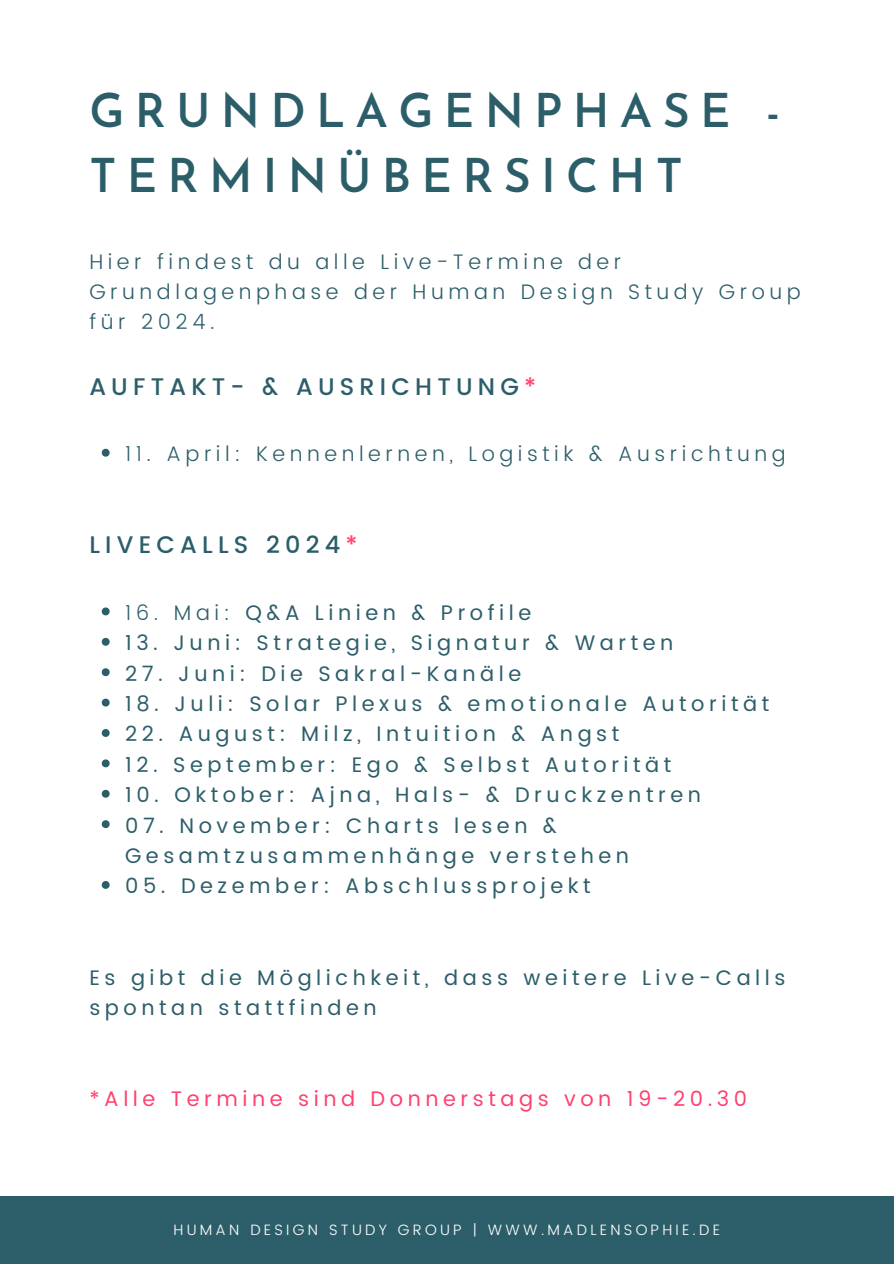
<style>
.page{position:relative;width:894px;height:1264px;background:#fff}
.page>*{position:absolute;margin:0;border:0;box-sizing:border-box;transform-origin:0 0}
.t1{font:600 46.5px/64.2px "Josefin Sans";letter-spacing:.22em;color:#2c5e6a}
.t2{font:500 24px "Poppins";letter-spacing:.215em;color:#2c5e6a}
.t3{font:21px/30.3px "Poppins";letter-spacing:.215em;color:#2c5e6a}
.t4{font:300 21px/30.3px "Poppins";letter-spacing:.215em;color:#2c5e6a}
.t5{font:21px "Poppins";letter-spacing:.215em;color:#ff406e}
.t6{font:300 15px "Poppins";letter-spacing:.215em;color:#fff}
.s1{color:#ff406e}
.s2{font-weight:300}
</style>
<div class="page">
<svg style="left:102px;top:449px;width:8px;height:7px"></svg>
<svg style="left:102px;top:607px;width:8px;height:8px"></svg>
<svg style="left:102px;top:638px;width:8px;height:7px"></svg>
<svg style="left:102px;top:668px;width:8px;height:8px"></svg>
<svg style="left:102px;top:698px;width:8px;height:8px"></svg>
<svg style="left:102px;top:729px;width:8px;height:8px"></svg>
<svg style="left:102px;top:759px;width:8px;height:8px"></svg>
<svg style="left:102px;top:789px;width:8px;height:8px"></svg>
<svg style="left:102px;top:820px;width:8px;height:8px"></svg>
<svg style="left:102px;top:881px;width:8px;height:7px"></svg>
<div style="left:0;top:1196px;width:893px;height:67px;background:#2c5e6a"></div>
<h1 class="t1" style="left:89px;top:84px;width:692px">GRUNDLAGENPHASE -<br>TERMINÜBERSICHT</h1>
<p class="t4" style="left:89px;top:246px;width:712px">Hier findest du alle Live-Termine der<br>Grundlagenphase der Human Design Study Group für 2024.</p>
<p class="t2" style="left:89px;top:372px;width:448px">AUFTAKT- &amp; AUSRICHTUNG<span class="s1">*</span></p>
<p class="t4" style="left:125px;top:439px;width:662px">11. April: Kennenlernen, Logistik &amp; Ausrichtung</p>
<p class="t2" style="left:89px;top:531px;width:270px">LIVECALLS 2024<span class="s1">*</span></p>
<p class="t3" style="left:125px;top:597px;width:407px"><span class="s2">16. Mai:</span> Q&amp;A Linien &amp; Profile</p>
<p class="t3" style="left:125px;top:628px;width:549px">13. Juni: Strategie, Signatur &amp; Warten</p>
<p class="t3" style="left:125px;top:658px;width:397px">27. Juni: Die Sakral-Kanäle</p>
<p class="t3" style="left:125px;top:688px;width:645px">18. Juli: Solar Plexus &amp; emotionale Autorität</p>
<p class="t3" style="left:125px;top:719px;width:495px">22. August: Milz, Intuition &amp; Angst</p>
<p class="t3" style="left:125px;top:749px;width:547px">12. September: Ego &amp; Selbst Autorität</p>
<p class="t3" style="left:125px;top:779px;width:577px">10. Oktober: Ajna, Hals- &amp; Druckzentren</p>
<p class="t3" style="left:125px;top:810px;width:505px">07. November: Charts lesen &amp;<br>Gesamtzusammenhänge verstehen</p>
<p class="t3" style="left:125px;top:871px;width:467px">05. Dezember: Abschlussprojekt</p>
<p class="t3" style="left:89px;top:962px;width:697px">Es gibt die Möglichkeit, dass weitere Live-Calls spontan stattfinden</p>
<p class="t5" style="left:89px;top:1086px;width:659px">*Alle Termine sind Donnerstags von 19-20.30</p>
<p class="t6" style="left:173px;top:1221px;width:547px">HUMAN DESIGN STUDY GROUP | WWW.MADLENSOPHIE.DE</p>
</div>
